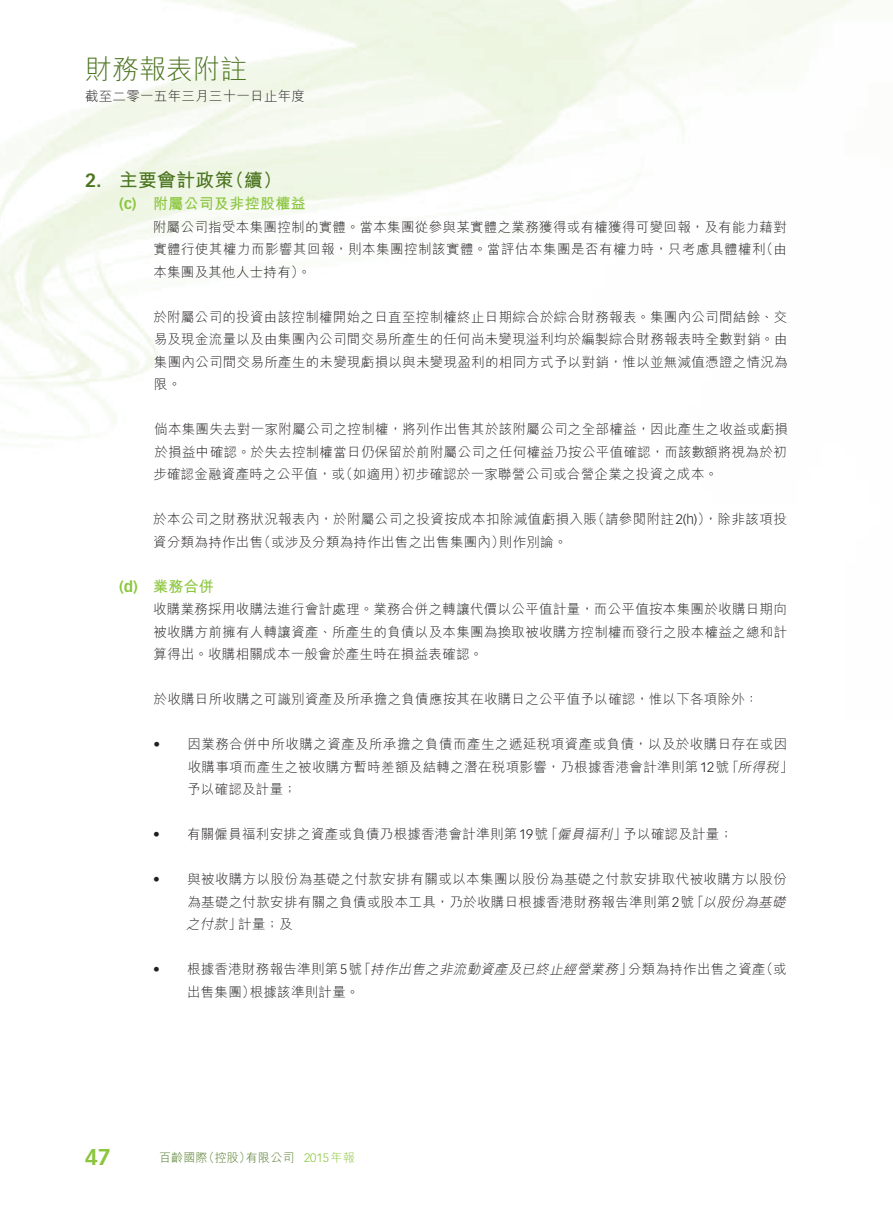
<style>
.page{position:relative;width:893px;height:1212px;background:#fff}
.page>*{position:absolute;margin:0;border:0;box-sizing:border-box;transform-origin:0 0}
.t1{font:300 27px "M Hei HK";color:#4b7520}
.t2{font:700 22.5px "Vectora LT Std";color:#8bc63e}
.t3{font:700 18.75px "M Hei HK";letter-spacing:.02em;color:#4b7520}
.t4{font:700 18.75px "Vectora LT Std";color:#4b7520}
.t5{font:700 15px "M Hei HK";letter-spacing:.02em;color:#8bc63e}
.t6{font:700 15px "Vectora LT Std";color:#8bc63e}
.t7{font:300 13.5px/22.5px "M Hei HK";letter-spacing:.025em;color:#231f20}
.t8{font:italic 300 13.5px "M Hei HK";color:#231f20}
.t9{font:300 13.5px "Vectora LT Std";color:#231f20}
.t10{font:300 12px "M Hei HK";letter-spacing:.02em;color:#4b7520}
.t11{font:300 12px "Vectora LT Std";color:#8bc63e}
.s1{font-family:"Vectora LT Std"}
.s2{font-style:normal}
.s3{font-family:"M Hei HK"}
</style>
<div class="page">
<h1 class="t1" style="left:85px;top:56px;width:163px">財務報表附註</h1>
<p class="t7" style="left:85px;top:85px;width:222px">截至二零一五年三月三十一日止年度</p>
<h3 class="t4" style="left:85px;top:169px;width:18px">2.</h3>
<h3 class="t3" style="left:119px;top:166px;width:116px">主要會計政策</h3>
<h3 class="t3" style="left:226px;top:166px;width:58px">（續(</h3>
<p class="t6" style="left:119px;top:195px;width:19px">)c(</p>
<p class="t6" style="left:119px;top:577px;width:20px">d( )</p>
<p class="t5" style="left:153px;top:193px;width:154px">附屬公司及非控股權益</p>
<p class="t7" style="left:153px;top:215px;width:635px;text-align:right">附屬公司指受本集團控制的實體。當本集團從參與某實體之業務獲得或有權獲得可變回報，及有能力藉對（由</p>
<p class="t7" style="left:153px;top:238px;width:614px">實體行使其權力而影響其回報，則本集團控制該實體。當評估本集團是否有權力時，只考慮具體權利本集團及其他人士持有。(</p>
<p class="t7" style="left:153px;top:305px;width:636px;text-align:justify">於附屬公司的投資由該控制權開始之日直至控制權終止日期綜合於綜合財務報表。集團內公司間結餘、交易及現金流量以及由集團內公司間交易所產生的任何尚未變現溢利均於編製綜合財務報表時全數對銷。由集團內公司間交易所產生的未變現虧損以與未變現盈利的相同方式予以對銷，惟以並無減值憑證之情況為限。</p>
<p class="t7" style="left:154px;top:418px;width:635px">倘本集團失去對一家附屬公司之控制權，將列作出售其於該附屬公司之全部權益，因此產生之收益或虧損</p>
<p class="t7" style="left:154px;top:440px;width:634px">於損益中確認。於失去控制權當日仍保留於前附屬公司之任何權益乃按公平值確認，而該數額將視為於初</p>
<p class="t7" style="left:402px;top:463px;width:318px">初步確認於一家聯營公司或合營企業之投資之成本。</p>
<p class="t7" style="left:153px;top:463px;width:256px">步確認金融資產時之公平值，（或如適用）</p>
<p class="t7" style="left:591px;top:508px;width:121px">（請參閱附註 <span class="s1">h(2 )</span> ）</p>
<p class="t7" style="left:499px;top:508px;width:100px;text-indent:-346px">於本公司之財務狀況報表內，於附屬公司之投資按成本扣除減值虧損入賬則作別論。</p>
<p class="t7" style="left:704px;top:508px;width:84px">，除非該項投</p>
<p class="t7" style="left:257px;top:530px;width:249px">（或涉及分類為持作出售之出售集團內）</p>
<p class="t7" style="left:153px;top:530px;width:111px">資分類為持作出售</p>
<p class="t5" style="left:153px;top:575px;width:62px">業務合併</p>
<p class="t7" style="left:153px;top:598px;width:636px;text-align:justify">收購業務採用收購法進行會計處理。業務合併之轉讓代價以公平值計量，而公平值按本集團於收購日期向被收購方前擁有人轉讓資產、所產生的負債以及本集團為換取被收購方控制權而發行之股本權益之總和計算得出。收購相關成本一般會於產生時在損益表確認。</p>
<p class="t7" style="left:154px;top:688px;width:606px">於收購日所收購之可識別資產及所承擔之負債應按其在收購日之公平值予以確認，惟以下各項除外：</p>
<p class="t7" style="left:188px;top:733px;width:601px">因業務合併中所收購之資產及所承擔之負債而產生之遞延稅項資產或負債，以及於收購日存在或因</p>
<p class="t9" style="left:154px;top:737px;width:8px">•</p>
<p class="t9" style="left:153px;top:827px;width:8px">•</p>
<p class="t7" style="left:187px;top:755px;width:544px">收購事項而產生之被收購方暫時差額及結轉之潛在稅項影響，乃根據香港會計準則第<span class="s1">12</span>號予以確認及計量;</p>
<p class="t7" style="left:623px;top:823px;width:111px">予以確認及計量;</p>
<p class="t8" style="left:726px;top:760px;width:69px"><span class="s2">「</span>所得稅<span class="s2">「</span></p>
<p class="t7" style="left:187px;top:823px;width:363px">有關僱員福利安排之資產或負債乃根據香港會計準則第<span class="s1">19</span>號</p>
<p class="t8" style="left:545px;top:827px;width:83px"><span class="s2">「</span>僱員福利<span class="s2">」</span></p>
<p class="t9" style="left:153px;top:872px;width:8px">•</p>
<p class="t7" style="left:187px;top:868px;width:601px">與被收購方以股份為基礎之付款安排有關或以本集團以股份為基礎之付款安排取代被收購方以股份</p>
<p class="t7" style="left:238px;top:890px;width:457px;text-indent:-51px">為基礎之付款安排有關之負債或股本工具，乃於收購日根據香港財務報告準則第<span class="s1">2</span>號計量；及</p>
<p class="t8" style="left:691px;top:895px;width:99px"><span class="s2">「</span>以股份為基礎</p>
<p class="t8" style="left:186px;top:917px;width:57px">之付款<span class="s2">」</span></p>
<p class="t9" style="left:153px;top:962px;width:8px">•</p>
<p class="t7" style="left:760px;top:958px;width:28px">（或</p>
<p class="t7" style="left:187px;top:958px;width:177px">根據香港財務報告準則第<span class="s1">5</span>號</p>
<p class="t8" style="left:358px;top:962px;width:276px"><span class="s2">「</span>持作出售之非流動資產及已終止經營業務<span class="s2">」</span></p>
<p class="t7" style="left:628px;top:958px;width:139px">分類為持作出售之資產</p>
<p class="t7" style="left:187px;top:980px;width:70px">出售集團）</p>
<p class="t7" style="left:250px;top:980px;width:111px">根據該準則計量。</p>
<h2 class="t2" style="left:85px;top:1143px;width:28px">47</h2>
<p class="t10" style="left:203px;top:1151px;width:50px">（控股）</p>
<p class="t10" style="left:246px;top:1151px;width:50px">有限公司</p>
<p class="t10" style="left:159px;top:1151px;width:50px">百齡國際</p>
<p class="t11" style="left:304px;top:1151px;width:52px">2015 <span class="s3">年報</span></p>
</div>
